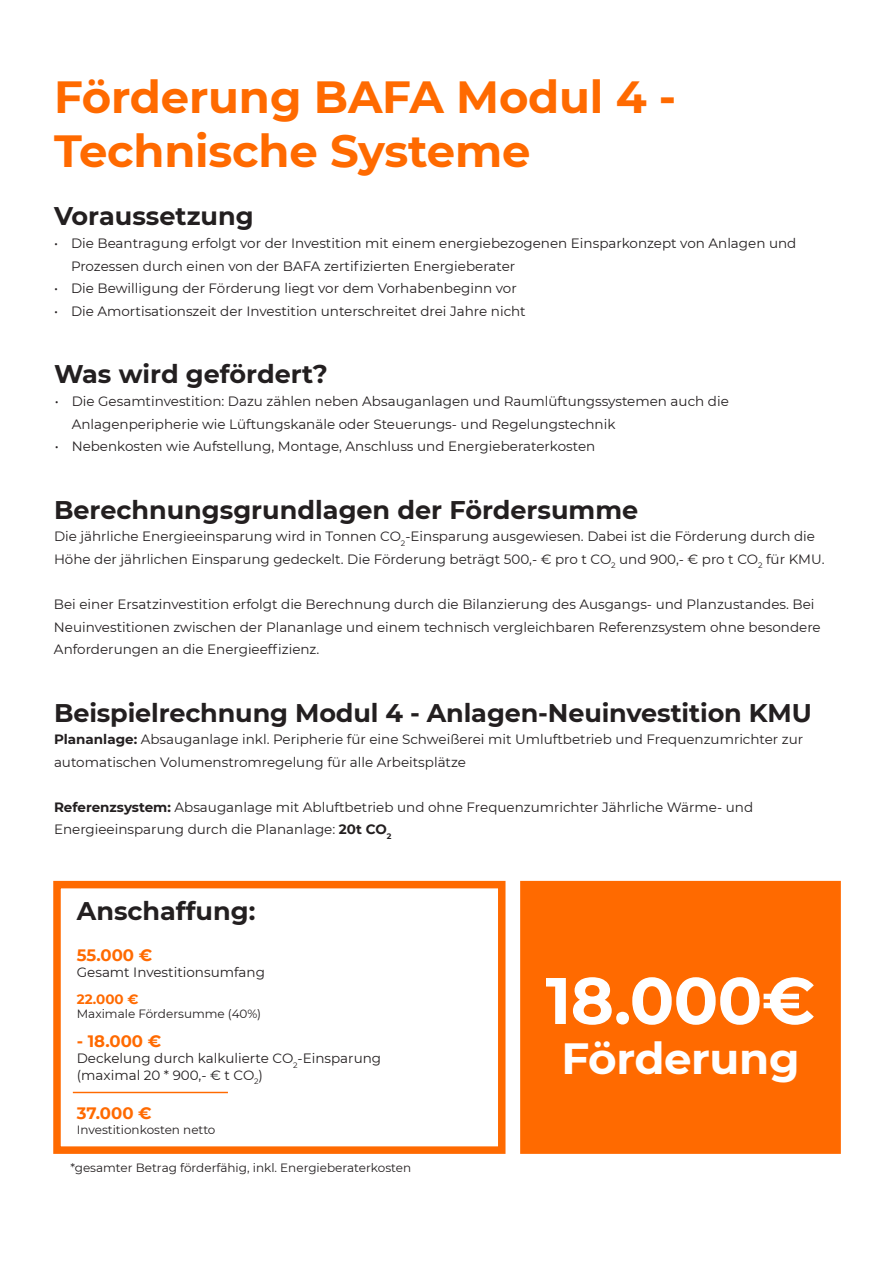
<style>
.page{position:relative;width:893px;height:1263px;background:#fff}
.page>*{position:absolute;margin:0;border:0;box-sizing:border-box;transform-origin:0 0}
.t1{font:700 65.7px "Montserrat";color:#fff}
.t2{font:700 45px/54px "Montserrat";letter-spacing:-.005em;color:#ff6a00}
.t3{font:700 43.65px "Montserrat";letter-spacing:-.01em;color:#fff}
.t4{font:700 25.5px "Montserrat";color:#231f20}
.t5{font:700 16.5px "Montserrat";color:#ff6a00}
.t6{font:13.5px/22.5px "Montserrat";color:#231f20}
.t7{font:700 13.5px "Montserrat";color:#ff6a00}
.t8{font:12px "Montserrat";color:#231f20}
.s1{font-weight:700}
</style>
<div class="page">
<div style="left:53px;top:881px;width:452px;height:273px;border:8px solid #ff6a00"></div>
<div style="left:520px;top:881px;width:321px;height:273px;background:#ff6a00"></div>
<hr style="left:73px;top:1092px;width:155px;height:1px;background:#ff6a00">
<h2 class="t2" style="left:54px;top:68px;width:624px">Förderung BAFA Modul 4 -<br>Technische Systeme</h2>
<h3 class="t4" style="left:54px;top:198px;width:201px">Voraussetzung</h3>
<p class="t6" style="left:71px;top:232px;width:727px;text-indent:-17px">• Die Beantragung erfolgt vor der Investition mit einem energiebezogenen Einsparkonzept von Anlagen und<br>Prozessen durch einen von der BAFA zertifizierten Energieberater</p>
<p class="t6" style="left:54px;top:277px;width:464px">• Die Bewilligung der Förderung liegt vor dem Vorhabenbeginn vor</p>
<p class="t6" style="left:54px;top:299px;width:473px">• Die Amortisationszeit der Investition unterschreitet drei Jahre nicht</p>
<h3 class="t4" style="left:54px;top:356px;width:275px">Was wird gefördert?</h3>
<p class="t6" style="left:72px;top:390px;width:659px;text-indent:-17px">• Die Gesamtinvestition: Dazu zählen neben Absauganlagen und Raumlüftungssystemen auch die<br>Anlagenperipherie wie Lüftungskanäle oder Steuerungs- und Regelungstechnik</p>
<p class="t6" style="left:55px;top:435px;width:542px">• Nebenkosten wie Aufstellung, Montage, Anschluss und Energieberaterkosten</p>
<h3 class="t4" style="left:54px;top:491px;width:586px">Berechnungsgrundlagen der Fördersumme</h3>
<p class="t6" style="left:54px;top:525px;width:772px">Die jährliche Energieeinsparung wird in Tonnen CO<sub>2</sub>-Einsparung ausgewiesen. Dabei ist die Förderung durch die<br>Höhe der jährlichen Einsparung gedeckelt. Die Förderung beträgt 500,- € pro t CO<sub>2</sub> und 900,- € pro t CO<sub>2</sub> für KMU.</p>
<p class="t6" style="left:54px;top:592px;width:768px">Bei einer Ersatzinvestition erfolgt die Berechnung durch die Bilanzierung des Ausgangs- und Planzustandes. Bei<br>Neuinvestitionen zwischen der Plananlage und einem technisch vergleichbaren Referenzsystem ohne besondere<br>Anforderungen an die Energieeffizienz.</p>
<h3 class="t4" style="left:54px;top:694px;width:759px">Beispielrechnung Modul 4 - Anlagen-Neuinvestition KMU</h3>
<p class="t6" style="left:54px;top:728px;width:751px"><span class="s1">Plananlage:</span> Absauganlage inkl. Peripherie für eine Schweißerei mit Umluftbetrieb und Frequenzumrichter zur automatischen Volumenstromregelung für alle Arbeitsplätze</p>
<p class="t6" style="left:54px;top:795px;width:701px"><span class="s1">Referenzsystem:</span> Absauganlage mit Abluftbetrieb und ohne Frequenzumrichter Jährliche Wärme- und<br>Energieeinsparung durch die Plananlage: <span class="s1">20t CO</span><sub>2</sub></p>
<h3 class="t4" style="left:77px;top:892px;width:180px">Anschaffung:</h3>
<p class="t5" style="left:77px;top:943px;width:77px">55.000 €</p>
<p class="t6" style="left:77px;top:960px;width:190px">Gesamt Investitionsumfang</p>
<p class="t7" style="left:77px;top:989px;width:63px">22.000 €</p>
<p class="t8" style="left:77px;top:1005px;width:186px">Maximale Fördersumme (40%)</p>
<p class="t5" style="left:77px;top:1029px;width:86px">- 18.000 €</p>
<p class="t6" style="left:77px;top:1050px;width:306px;line-height:16.2px">Deckelung durch kalkulierte CO<sub>2</sub>-Einsparung (maximal 20 * 900,- € t CO<sub>2</sub>)</p>
<p class="t5" style="left:77px;top:1101px;width:76px">37.000 €</p>
<p class="t8" style="left:77px;top:1121px;width:140px">Investitionkosten netto</p>
<p class="t8" style="left:70px;top:1160px;width:342px">*gesamter Betrag förderfähig, inkl. Energieberaterkosten</p>
<h1 class="t1" style="left:545px;top:953px;width:271px">18.000€</h1>
<h3 class="t3" style="left:561px;top:1027px;width:240px">Förderung</h3>
</div>
